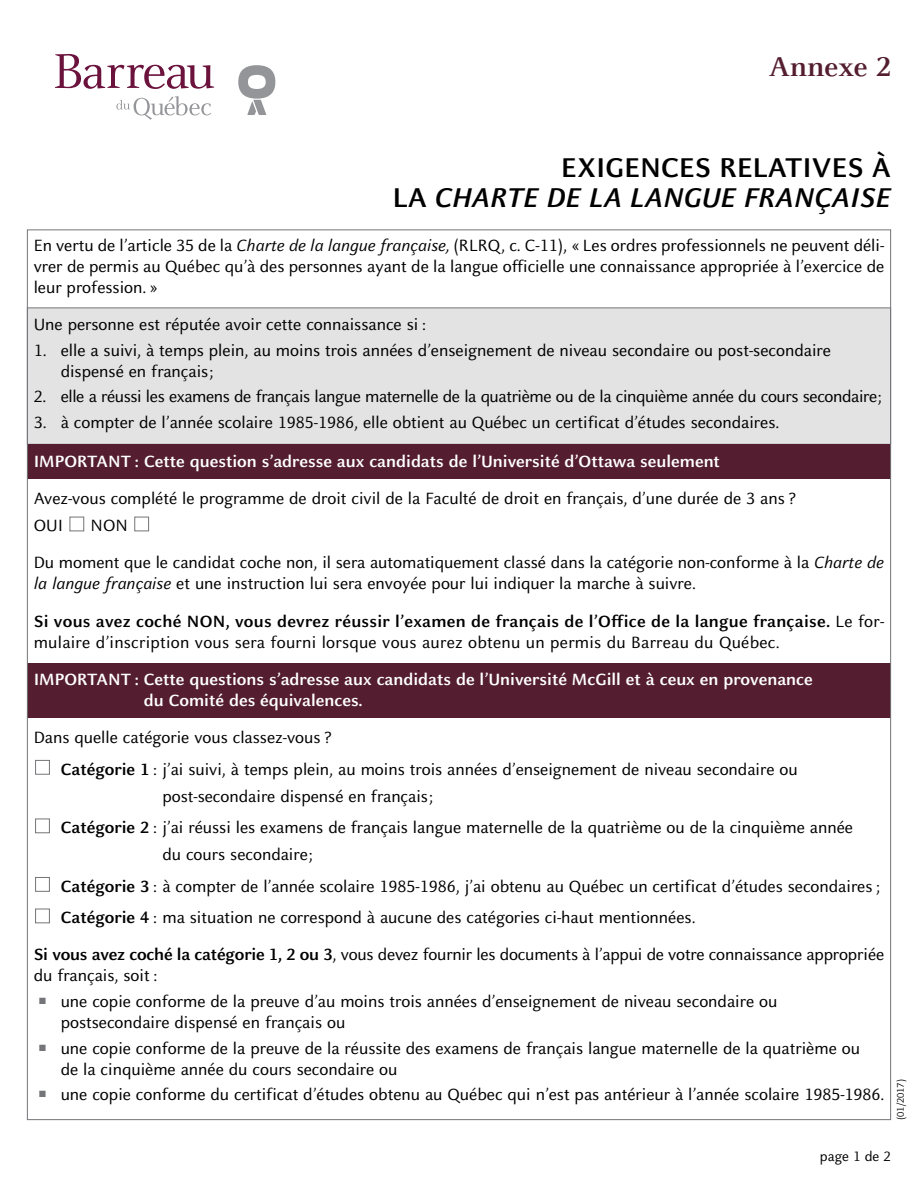
<style>
.page{position:relative;width:918px;height:1188px;background:#fff}
.page>*{position:absolute;margin:0;border:0;box-sizing:border-box;transform-origin:0 0}
.t1{font:italic 700 30px/30px "Barreau Sans";color:#000;text-align:right}
.t2{font:700 30px "Barreau";color:#541e30}
.t3{font:18px/21px "Barreau Sans";color:#000}
.t4{font:700 18px/21px "Barreau Sans";color:#fff}
.t5{font:700 18px/37.2px "Barreau Sans";letter-spacing:.015em;color:#000}
.t6{font:18px "Barreau Sans";letter-spacing:-.02em;color:#000}
.t7{font:15px "Barreau Sans";color:#000}
.t8{font:10.5px "Barreau Sans";color:#000}
.s1{font-style:normal}
.s2{font-style:italic}
.s3{font-weight:400;font-style:italic}
.s4{font-weight:400}
.s5{font-weight:700}
</style>
<div class="page">
<div style="left:28px;top:308px;width:862px;height:136px;background:#e3e3e4"></div>
<div style="left:27px;top:445px;width:864px;height:34px;background:#541e30"></div>
<div style="left:27px;top:664px;width:864px;height:54px;background:#541e30"></div>
<div style="left:70px;top:517px;width:14px;height:14px;border:1px solid #737578"></div>
<div style="left:134px;top:517px;width:15px;height:14px;border:1px solid #737578"></div>
<div style="left:35px;top:760px;width:15px;height:15px;border:1px solid #737578"></div>
<div style="left:35px;top:819px;width:15px;height:14px;border:1px solid #737578"></div>
<div style="left:35px;top:877px;width:15px;height:15px;border:1px solid #737578"></div>
<div style="left:35px;top:909px;width:15px;height:14px;border:1px solid #737578"></div>
<svg style="left:116px;top:96px;width:95px;height:24px"></svg>
<svg style="left:55px;top:54px;width:159px;height:35px"></svg>
<svg style="left:238px;top:65px;width:37px;height:50px"></svg>
<h1 class="t2" style="left:769px;top:50px;width:124px">Annexe 2</h1>
<h1 class="t1" style="left:393px;top:156px;width:500px"><span class="s1">EXIGENCES RELATIVES À<br>LA</span> CHARTE DE LA LANGUE FRANÇAISE</h1>
<p class="t3" style="left:34px;top:237px;width:852px;text-align:justify">En vertu de l’article 35 de la <span class="s2">Charte de la langue française,</span> (RLRQ, c. C-11), « Les ordres professionnels ne peuvent déli&shy;vrer de permis au Québec qu’à des personnes ayant de la langue officielle une connaissance appropriée à l’exercice de leur profession. »</p>
<p class="t3" style="left:34px;top:316px;width:394px">Une personne est réputée avoir cette connaissance si :</p>
<p class="t3" style="left:61px;top:342px;width:772px;text-indent:-27px">1. elle a suivi, à temps plein, au moins trois années d’enseignement de niveau secondaire ou post-secondaire dispensé en français;</p>
<p class="t6" style="left:34px;top:391px;width:850px">2. elle a réussi les examens de français langue maternelle de la quatrième ou de la cinquième année du cours secondaire;</p>
<p class="t3" style="left:34px;top:414px;width:747px">3. à compter de l’année scolaire 1985-1986, elle obtient au Québec un certificat d’études secondaires.</p>
<p class="t4" style="left:34px;top:453px;width:688px">IMPORTANT : Cette question s’adresse aux candidats de l’Université d’Ottawa seulement</p>
<p class="t3" style="left:34px;top:487px;width:764px;line-height:27px">Avez-vous complété le programme de droit civil de la Faculté de droit en français, d’une durée de 3 ans ?<br>OUI</p>
<p class="t3" style="left:34px;top:509px;width:852px;line-height:37.2px;text-indent:57px">NON<br>Du moment que le candidat coche non, il sera automatiquement classé dans la catégorie non-conforme à la <span class="s2">Charte de</span></p>
<p class="t5" style="left:34px;top:567px;width:852px"><span class="s3">la langue française</span> <span class="s4">et une instruction lui sera envoyée pour lui indiquer la marche à suivre.<br></span>Si vous avez coché NON, vous devrez réussir l’examen de français de l’Office de la langue française. <span class="s4">Le for-</span></p>
<p class="t3" style="left:34px;top:634px;width:747px">mulaire d’inscription vous sera fourni lorsque vous aurez obtenu un permis du Barreau du Québec.</p>
<p class="t4" style="left:144px;top:670px;width:671px;text-indent:-110px">IMPORTANT : Cette questions s’adresse aux candidats de l’Université McGill et à ceux en provenance du Comité des équivalences.</p>
<p class="t3" style="left:61px;top:724px;width:739px;line-height:31.5px;text-indent:-27px">Dans quelle catégorie vous classez-vous ?<br><span class="s5">Catégorie 1</span> : j’ai suivi, à temps plein, au moins trois années d’enseignement de niveau secondaire ou</p>
<p class="t3" style="left:61px;top:782px;width:794px;line-height:31.5px;text-indent:102px">post-secondaire dispensé en français;<br><span class="s5">Catégorie 2</span> : j’ai réussi les examens de français langue maternelle de la quatrième ou de la cinquième année</p>
<p class="t3" style="left:61px;top:841px;width:821px;line-height:31.5px;text-indent:102px">du cours secondaire;<br><span class="s5">Catégorie 3</span> : à compter de l’année scolaire 1985-1986, j’ai obtenu au Québec un certificat d’études secondaires;<br><span class="s5">Catégorie 4</span> : ma situation ne correspond à aucune des catégories ci-haut mentionnées.</p>
<p class="t3" style="left:34px;top:946px;width:852px"><span class="s5">Si vous avez coché la catégorie 1, 2 ou 3</span>, vous devez fournir les documents à l’appui de votre connaissance appropriée du français, soit:</p>
<p class="t3" style="left:61px;top:993px;width:718px;text-indent:-22px"><sup>■</sup> une copie conforme de la preuve d’au moins trois années d’enseignement de niveau secondaire ou postsecondaire dispensé en français ou</p>
<p class="t3" style="left:61px;top:1040px;width:801px;text-indent:-22px"><sup>■</sup> une copie conforme de la preuve de la réussite des examens de français langue maternelle de la quatrième ou de la cinquième année du cours secondaire ou</p>
<p class="t3" style="left:39px;top:1086px;width:847px"><sup>■</sup> une copie conforme du certificat d’études obtenu au Québec qui n’est pas antérieur à l’année scolaire 1985-1986.</p>
<p class="t8" style="left:897px;top:1120px;width:43px;rotate:-90deg">(01/2017)</p>
<p class="t7" style="left:820px;top:1152px;width:73px">page 1 de 2</p>
</div>
